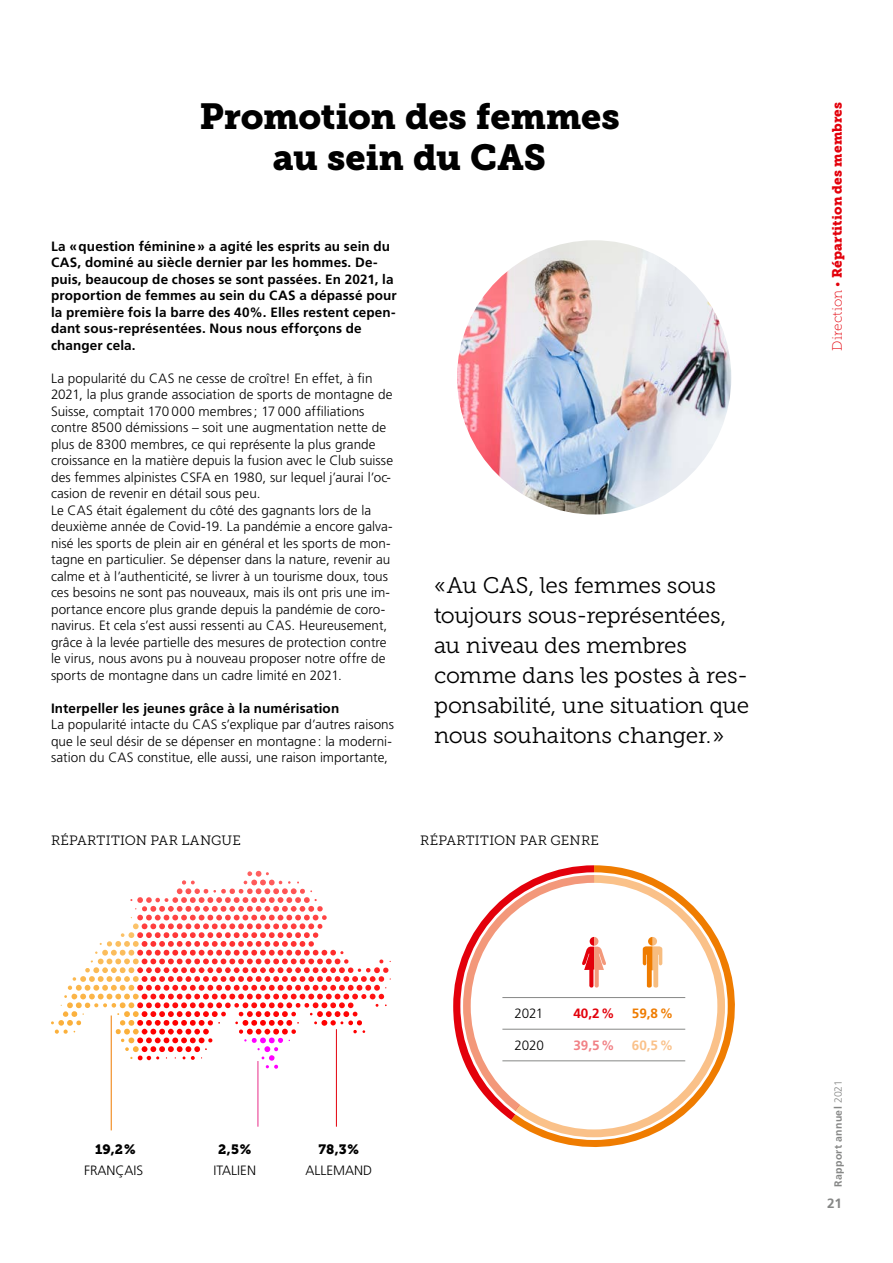
<style>
.page{position:relative;width:893px;height:1263px;background:#fff}
.page>*{position:absolute;margin:0;border:0;box-sizing:border-box;transform-origin:0 0}
.Titel_F{font:36px/40.5px "Museo Slab 900";letter-spacing:-.01em;color:#000;text-align:center}
.Zitat_F{font:22.5px/30px "Museo Slab 300";letter-spacing:-.01em;color:#000}
.Grundtext_F{font:300 13.5px/16.5px "Frutiger LT Std";letter-spacing:.005em;color:#000}
.Lead_F{font:700 13.5px/16.5px "Frutiger LT Std";letter-spacing:.01em;color:#000}
.Untertitel_F{font:700 13.5px "Frutiger LT Std";letter-spacing:.01em;color:#000}
.Diagramm_Titel{font:13.5px "Museo Slab 300";letter-spacing:.02em;color:#000}
.Rubrik{font:13.5px "Museo Slab 900";letter-spacing:.005em;color:#e3000b}
.t1{font:13.5px "Museo Slab 900";color:#000}
.Untertitel_schwarz9V{font:700 13.5px "Frutiger LT Std";color:#e3000b}
.Untertitel_schwarz9V-2{font:700 13.5px "Frutiger LT Std";color:#fac189}
.Untertitel_schwarz9V-3{font:700 13.5px "Frutiger LT Std";color:#ef7c00}
.t2{font:700 13.5px "Frutiger LT Std";color:#868786}
.t3{font:700 10.5px "Frutiger LT Std";letter-spacing:.03em;color:#868786}
.s1{font-family:"Museo Slab 100"}
.s2{font-weight:300}
</style>
<div class="page">
<img style="left:457px;top:240px;width:274px;height:274px;border-radius:137px">
<svg style="left:51px;top:871px;width:340px;height:198px"></svg>
<svg style="left:511px;top:866px;width:224px;height:281px"></svg>
<svg style="left:515px;top:874px;width:211px;height:264px"></svg>
<div style="left:471px;top:883px;width:246px;height:246px;background:#fff;border-radius:50%"></div>
<hr style="left:502px;top:1029px;width:183px;height:1px;background:#868786">
<hr style="left:502px;top:1060px;width:183px;height:1px;background:#868786">
<hr style="left:502px;top:997px;width:183px;height:1px;background:#868786">
<svg style="left:453px;top:865px;width:154px;height:255px"></svg>
<svg style="left:643px;top:937px;width:19px;height:50px"></svg>
<hr style="left:258px;top:1061px;width:1px;height:66px;background:#e82d89">
<hr style="left:336px;top:1029px;width:1px;height:98px;background:#e3000b">
<hr style="left:111px;top:1015px;width:1px;height:115px;background:#ef7c00">
<p class="Titel_F" style="left:199px;top:97px;width:422px">Promotion des femmes au sein du CAS</p>
<p class="Lead_F" style="left:51px;top:238px;width:347px">La «question féminine» a agité les esprits au sein du CAS, dominé au siècle dernier par les hommes. De&shy;puis, beaucoup de choses se sont passées. En 2021, la proportion de femmes au sein du CAS a dépassé pour la première fois la barre des 40%. Elles restent cepen&shy;dant sous-représentées. Nous nous efforçons de changer cela.</p>
<p class="Grundtext_F" style="left:51px;top:370px;width:344px">La popularité du CAS ne cesse de croître! En effet, à fin 2021, la plus grande association de sports de montagne de Suisse, comptait 170 000 membres; 17 000 affiliations contre 8500 démissions – soit une augmentation nette de plus de 8300 membres, ce qui représente la plus grande croissance en la matière depuis la fusion avec le Club suisse des femmes alpinistes CSFA en 1980, sur lequel j’aurai l’oc&shy;casion de revenir en détail sous peu.</p>
<p class="Grundtext_F" style="left:51px;top:502px;width:343px">Le CAS était également du côté des gagnants lors de la deuxième année de Covid-19. La pandémie a encore galva&shy;nisé les sports de plein air en général et les sports de mon&shy;tagne en particulier. Se dépenser dans la nature, revenir au calme et à l’authenticité, se livrer à un tourisme doux, tous ces besoins ne sont pas nouveaux, mais ils ont pris une im&shy;portance encore plus grande depuis la pandémie de coro&shy;navirus. Et cela s’est aussi ressenti au CAS. Heureusement, grâce à la levée partielle des mesures de protection contre le virus, nous avons pu à nouveau proposer notre offre de sports de montagne dans un cadre limité en 2021.</p>
<p class="Untertitel_F" style="left:51px;top:700px;width:290px">Interpeller les jeunes grâce à la numérisation</p>
<p class="Grundtext_F" style="left:51px;top:716px;width:344px">La popularité intacte du CAS s’explique par d’autres raisons que le seul désir de se dépenser en montagne: la moderni&shy;sation du CAS constitue, elle aussi, une raison importante,</p>
<p class="Zitat_F" style="left:434px;top:570px;width:317px">«Au CAS, les femmes sous toujours sous-représentées, au niveau des membres comme dans les postes à res&shy;ponsabilité, une situation que nous souhaitons changer.»</p>
<p class="Diagramm_Titel" style="left:51px;top:833px;width:192px">RÉPARTITION PAR LANGUE</p>
<p class="Diagramm_Titel" style="left:420px;top:833px;width:180px">RÉPARTITION PAR GENRE</p>
<p class="Grundtext_F" style="left:514px;top:1006px;width:31px">2021</p>
<p class="Untertitel_schwarz9V" style="left:573px;top:1006px;width:43px">40,2%</p>
<p class="Untertitel_schwarz9V-3" style="left:632px;top:1006px;width:43px">59,8%</p>
<p class="t1" style="left:95px;top:1141px;width:42px">19,2%</p>
<p class="Grundtext_F" style="left:84px;top:1162px;width:61px">FRANÇAIS</p>
<p class="t1" style="left:218px;top:1141px;width:34px">2,5%</p>
<p class="Grundtext_F" style="left:213px;top:1162px;width:44px">ITALIEN</p>
<p class="t1" style="left:319px;top:1141px;width:42px">78,3%</p>
<p class="Grundtext_F" style="left:305px;top:1162px;width:68px">ALLEMAND</p>
<p class="Grundtext_F" style="left:514px;top:1037px;width:31px">2020</p>
<p class="Untertitel_schwarz9V" style="left:573px;top:1037px;width:43px">39,5%</p>
<p class="Untertitel_schwarz9V-2" style="left:632px;top:1037px;width:43px">60,5%</p>
<p class="Rubrik" style="left:829px;top:351px;width:250px;rotate:-90deg"><span class="s1">Direction •</span> Répartition des membres</p>
<p class="t3" style="left:832px;top:1187px;width:108px;rotate:-90deg">Rapport annuel <span class="s2">2021</span></p>
<p class="t2" style="left:827px;top:1195px;width:16px">21</p>
</div>
